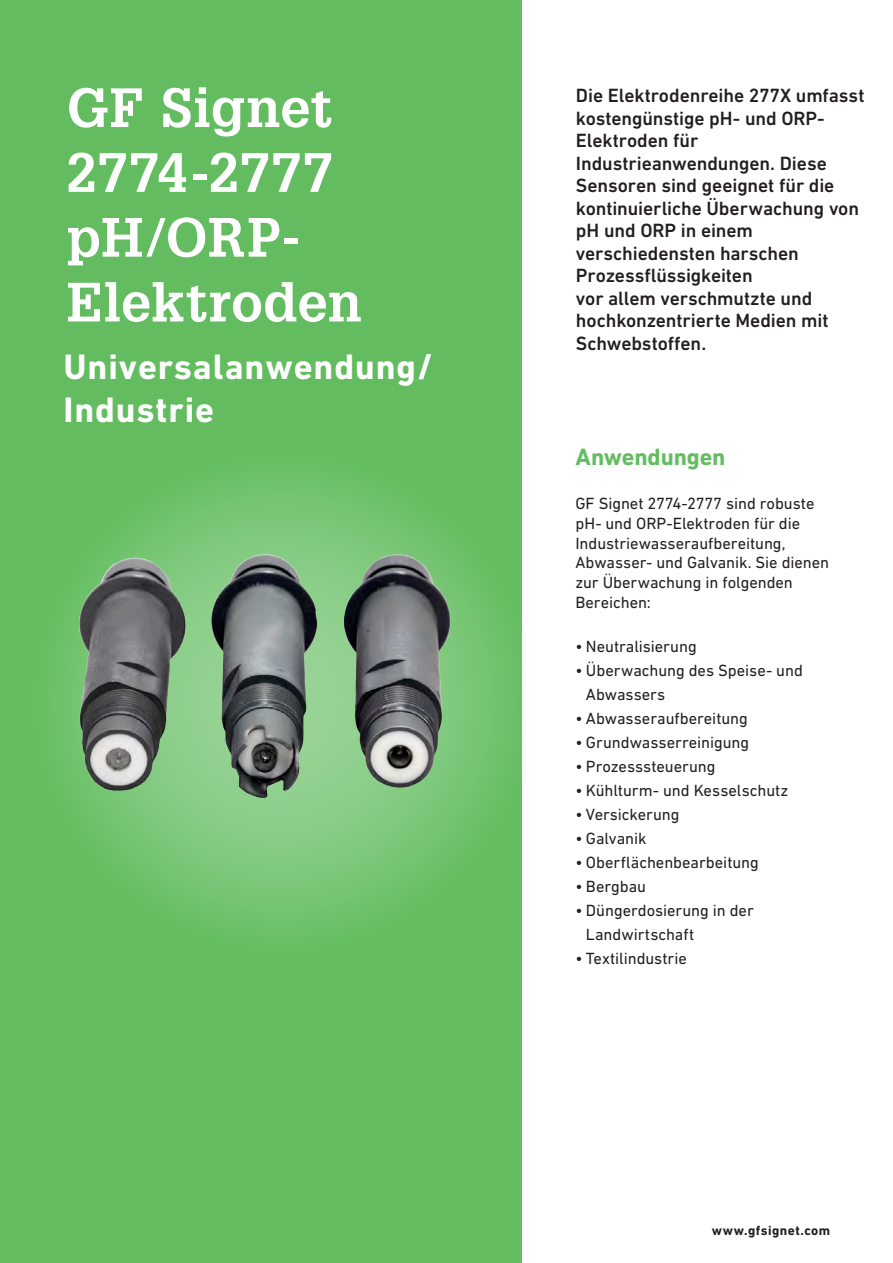
<style>
.page{position:relative;width:893px;height:1263px;background:#fff}
.page>*{position:absolute;margin:0;border:0;box-sizing:border-box;transform-origin:0 0}
.t1{font:700 54px/64.8px "Glypha LT Pro";letter-spacing:.015em;color:#fff}
.t2{font:700 36px/43.2px "DIN Next W1 G";letter-spacing:.025em;color:#fff}
.t3{font:700 24px "DIN Next W1 G";letter-spacing:-.005em;color:#63bd60}
.t4{font:500 19.5px/22.5px "DIN Next W1 G";letter-spacing:-.005em;color:#231f20}
.t5{font:16.5px/19.8px "DIN Next W1 G";letter-spacing:-.005em;color:#231f20}
.t6{font:700 13.5px "DIN Next W1 G";letter-spacing:.035em;color:#231f20}
</style>
<div class="page">
<div style="left:0;top:0;width:521px;height:1263px;background:#63bd60"></div>
<svg style="left:27px;top:447px;width:512px;height:512px"></svg>
<img style="left:27px;top:501px;width:511px;height:350px">
<h1 class="t1" style="left:67px;top:74px;width:297px">GF Signet<br>2774-2777 pH/ORP-<br>Elektroden</h1>
<h2 class="t2" style="left:63px;top:345px;width:371px">Universalanwendung/<br>Industrie</h2>
<p class="t4" style="left:576px;top:84px;width:290px">Die Elektrodenreihe 277X umfasst kostengünstige pH- und ORP-<br>Elektroden für<br>Industrieanwendungen. Diese<br>Sensoren sind geeignet für die kontinuierliche Überwachung von pH und ORP in einem verschiedensten harschen<br>Prozessflüssigkeiten<br>vor allem verschmutzte und hochkonzentrierte Medien mit<br>Schwebstoffen.</p>
<h3 class="t3" style="left:575px;top:443px;width:152px">Anwendungen</h3>
<p class="t5" style="left:575px;top:493px;width:255px">GF Signet 2774-2777 sind robuste pH- und ORP-Elektroden für die<br>Industriewasseraufbereitung,<br>Abwasser- und Galvanik. Sie dienen zur Überwachung in folgenden<br>Bereichen:</p>
<p class="t5" style="left:575px;top:636px;width:123px">• Neutralisierung</p>
<p class="t5" style="left:586px;top:658px;width:218px;line-height:24px;text-indent:-10px">• Überwachung des Speise- und<br>Abwassers</p>
<p class="t5" style="left:575px;top:708px;width:174px">• Abwasseraufbereitung</p>
<p class="t5" style="left:575px;top:732px;width:175px">• Grundwasserreinigung</p>
<p class="t5" style="left:575px;top:756px;width:142px">• Prozesssteuerung</p>
<p class="t5" style="left:575px;top:780px;width:214px">• Kühlturm- und Kesselschutz</p>
<p class="t5" style="left:575px;top:804px;width:106px">• Versickerung</p>
<p class="t5" style="left:575px;top:828px;width:73px">• Galvanik</p>
<p class="t5" style="left:575px;top:852px;width:185px">• Oberflächenbearbeitung</p>
<p class="t5" style="left:575px;top:876px;width:72px">• Bergbau</p>
<p class="t5" style="left:586px;top:898px;width:169px;line-height:24px;text-indent:-10px">• Düngerdosierung in der<br>Landwirtschaft</p>
<p class="t5" style="left:575px;top:948px;width:113px">• Textilindustrie</p>
<p class="t6" style="left:712px;top:1222px;width:120px">www.gfsignet.com</p>
</div>
